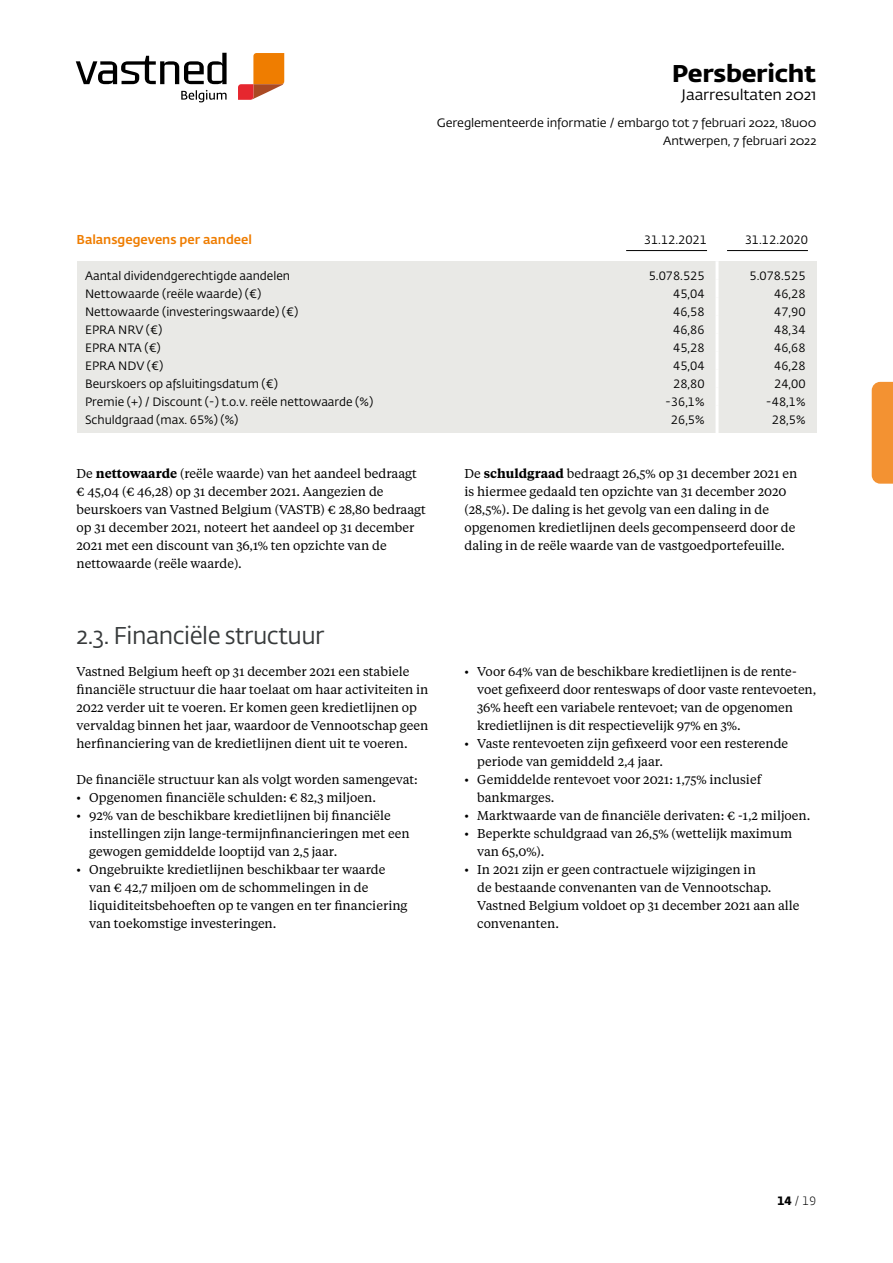
<style>
.page{position:relative;width:893px;height:1263px;background:#fff}
.page>*{position:absolute;margin:0;border:0;box-sizing:border-box;transform-origin:0 0}
.t1{font:24px "Fedra Sans Std";letter-spacing:-.02em;color:#373a3b}
.t2{font:700 24px "Fedra Sans Std";letter-spacing:-.01em;color:#000;scale:1.05 1}
.t3{font:15px "Fedra Sans Std";letter-spacing:-.01em;color:#000;scale:1.05 1}
.t4{font:12.75px/18px "Tiempos Text";color:#000}
.t5{font:500 12.75px "Fedra Sans Std";color:#ef7d00}
.t6{font:12px "Fedra Sans Std";color:#000}
.t7{font:12px/18px "Fedra Sans Std";color:#000;text-align:right;scale:1.05 1}
.t8{font:300 12px "Fedra Sans Std";color:#000}
.s1{font-weight:600}
.s2{font-weight:700}
</style>
<div class="page">
<div style="left:872px;top:382px;width:21px;height:102px;background:#f39232"></div>
<div style="left:77px;top:262px;width:739px;height:171px;background:#e9e9e6"></div>
<hr style="left:715px;top:262px;width:3px;height:18px;background:#fff">
<hr style="left:715px;top:280px;width:3px;height:18px;background:#fff">
<hr style="left:715px;top:298px;width:3px;height:18px;background:#fff">
<hr style="left:715px;top:316px;width:3px;height:18px;background:#fff">
<hr style="left:715px;top:334px;width:3px;height:18px;background:#fff">
<hr style="left:715px;top:352px;width:3px;height:18px;background:#fff">
<hr style="left:715px;top:370px;width:3px;height:18px;background:#fff">
<hr style="left:715px;top:388px;width:3px;height:18px;background:#fff">
<hr style="left:715px;top:406px;width:3px;height:30px;background:#fff">
<hr style="left:626px;top:250px;width:81px;height:1px;background:#000">
<hr style="left:727px;top:250px;width:81px;height:1px;background:#000">
<svg style="left:181px;top:90px;width:46px;height:12px"></svg>
<svg style="left:76px;top:53px;width:151px;height:31px"></svg>
<svg style="left:238px;top:53px;width:46px;height:47px"></svg>
<h1 class="t2" style="left:672px;top:58px;width:139px">Persbericht</h1>
<p class="t3" style="left:682px;top:85px;width:130px">Jaarresultaten 2021</p>
<p class="t7" style="left:437px;top:114px;width:363px">Gereglementeerde informatie / embargo tot 7 februari 2022, 18u00<br>Antwerpen, 7 februari 2022</p>
<p class="t5" style="left:77px;top:231px;width:177px">Balansgegevens per aandeel</p>
<p class="t6" style="left:644px;top:232px;width:65px">31.12.2021</p>
<p class="t6" style="left:745px;top:232px;width:65px">31.12.2020</p>
<p class="t6" style="left:85px;top:268px;width:207px">Aantal dividendgerechtigde aandelen</p>
<p class="t6" style="left:649px;top:268px;width:57px">5.078.525</p>
<p class="t6" style="left:750px;top:268px;width:57px">5.078.525</p>
<p class="t6" style="left:85px;top:286px;width:178px">Nettowaarde (reële waarde) (€)</p>
<p class="t6" style="left:673px;top:286px;width:33px">45,04</p>
<p class="t6" style="left:774px;top:286px;width:33px">46,28</p>
<p class="t6" style="left:85px;top:304px;width:215px">Nettowaarde (investeringswaarde) (€)</p>
<p class="t6" style="left:673px;top:304px;width:33px">46,58</p>
<p class="t6" style="left:774px;top:304px;width:33px">47,90</p>
<p class="t6" style="left:85px;top:322px;width:79px">EPRA NRV (€)</p>
<p class="t6" style="left:673px;top:322px;width:33px">46,86</p>
<p class="t6" style="left:774px;top:322px;width:33px">48,34</p>
<p class="t6" style="left:85px;top:340px;width:77px">EPRA NTA (€)</p>
<p class="t6" style="left:673px;top:340px;width:33px">45,28</p>
<p class="t6" style="left:774px;top:340px;width:33px">46,68</p>
<p class="t6" style="left:85px;top:358px;width:80px">EPRA NDV (€)</p>
<p class="t6" style="left:673px;top:358px;width:33px">45,04</p>
<p class="t6" style="left:774px;top:358px;width:33px">46,28</p>
<p class="t6" style="left:85px;top:376px;width:194px">Beurskoers op afsluitingsdatum (€)</p>
<p class="t6" style="left:673px;top:376px;width:33px">28,80</p>
<p class="t6" style="left:774px;top:376px;width:33px">24,00</p>
<p class="t6" style="left:85px;top:394px;width:290px">Premie (+) / Discount (-) t.o.v. reële nettowaarde (%)</p>
<p class="t6" style="left:665px;top:394px;width:41px">-36,1%</p>
<p class="t6" style="left:766px;top:394px;width:41px">-48,1%</p>
<p class="t6" style="left:85px;top:412px;width:155px">Schuldgraad (max. 65%) (%)</p>
<p class="t6" style="left:671px;top:412px;width:35px">26,5%</p>
<p class="t6" style="left:772px;top:412px;width:35px">28,5%</p>
<p class="t4" style="left:77px;top:464px;width:351px">De <span class="s1">nettowaarde</span> (reële waarde) van het aandeel bedraagt € 45,04 (€ 46,28) op 31 december 2021. Aangezien de beurskoers van Vastned Belgium (VASTB) € 28,80 bedraagt op 31 december 2021, noteert het aandeel op 31 december 2021 met een discount van 36,1% ten opzichte van de nettowaarde (reële waarde).</p>
<p class="t4" style="left:464px;top:464px;width:334px">De <span class="s1">schuldgraad</span> bedraagt 26,5% op 31 december 2021 en is hiermee gedaald ten opzichte van 31 december 2020 (28,5%). De daling is het gevolg van een daling in de opgenomen kredietlijnen deels gecompenseerd door de daling in de reële waarde van de vastgoedportefeuille.</p>
<h1 class="t1" style="left:77px;top:621px;width:250px">2.3. Financiële structuur</h1>
<p class="t4" style="left:77px;top:662px;width:353px">Vastned Belgium heeft op 31 december 2021 een stabiele financiële structuur die haar toelaat om haar activiteiten in 2022 verder uit te voeren. Er komen geen kredietlijnen op vervaldag binnen het jaar, waardoor de Vennootschap geen herfinanciering van de kredietlijnen dient uit te voeren.</p>
<p class="t4" style="left:77px;top:770px;width:343px">De financiële structuur kan als volgt worden samengevat:</p>
<p class="t4" style="left:77px;top:788px;width:301px">• Opgenomen financiële schulden: € 82,3 miljoen.</p>
<p class="t4" style="left:89px;top:806px;width:322px;text-indent:-13px">• 92% van de beschikbare kredietlijnen bij financiële instellingen zijn lange-termijnfinancieringen met een gewogen gemiddelde looptijd van 2,5 jaar.</p>
<p class="t4" style="left:89px;top:860px;width:320px;text-indent:-13px">• Ongebruikte kredietlijnen beschikbaar ter waarde van € 42,7 miljoen om de schommelingen in de liquiditeitsbehoeften op te vangen en ter financiering van toekomstige investeringen.</p>
<p class="t4" style="left:477px;top:662px;width:341px;text-indent:-13px">• Voor 64% van de beschikbare kredietlijnen is de rente&shy;voet gefixeerd door renteswaps of door vaste rentevoeten, 36% heeft een variabele rentevoet; van de opgenomen kredietlijnen is dit respectievelijk 97% en 3%.</p>
<p class="t4" style="left:477px;top:734px;width:313px;text-indent:-13px">• Vaste rentevoeten zijn gefixeerd voor een resterende periode van gemiddeld 2,4 jaar.</p>
<p class="t4" style="left:477px;top:770px;width:286px;text-indent:-13px">• Gemiddelde rentevoet voor 2021: 1,75% inclusief bankmarges.</p>
<p class="t4" style="left:464px;top:806px;width:347px">• Marktwaarde van de financiële derivaten: € -1,2 miljoen.</p>
<p class="t4" style="left:477px;top:824px;width:316px;text-indent:-13px">• Beperkte schuldgraad van 26,5% (wettelijk maximum van 65,0%).</p>
<p class="t4" style="left:477px;top:860px;width:324px;text-indent:-13px">• In 2021 zijn er geen contractuele wijzigingen in<br>de bestaande convenanten van de Vennootschap.<br>Vastned Belgium voldoet op 31 december 2021 aan alle convenanten.</p>
<p class="t8" style="left:777px;top:1193px;width:40px"><span class="s2">14</span> / 19</p>
</div>
